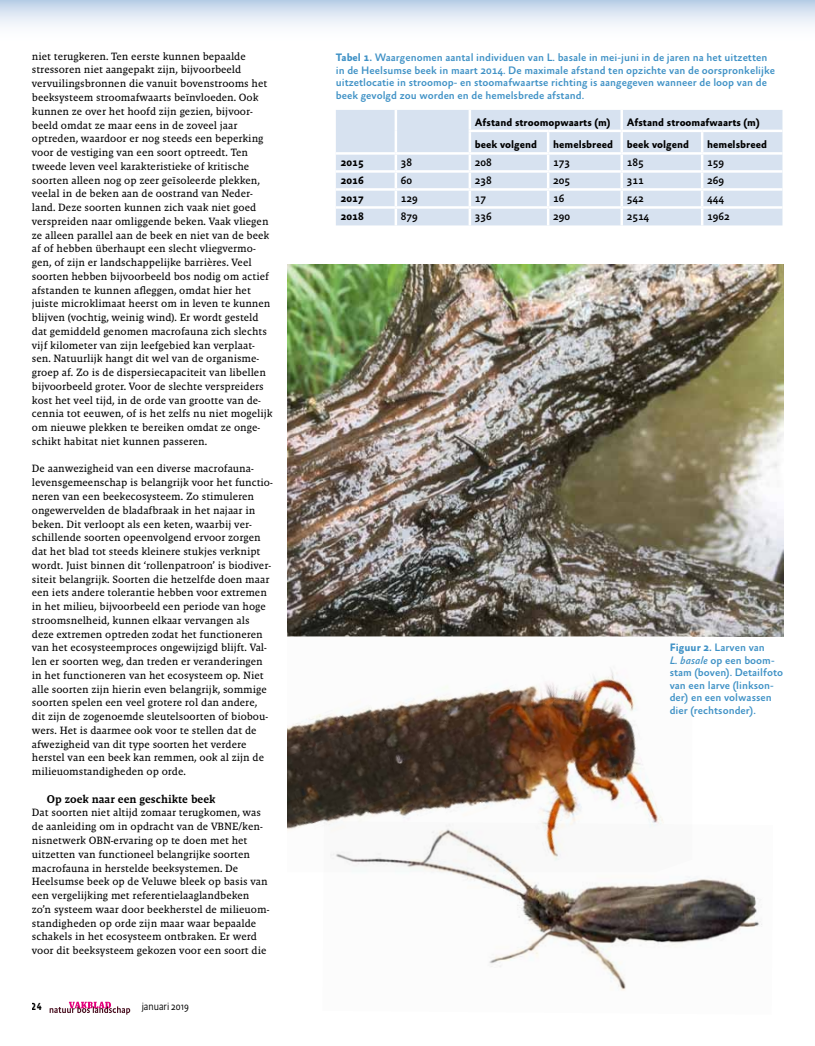
<style>
.page{position:relative;width:815px;height:1046px;background:#fff}
.page>*{position:absolute;margin:0;border:0;box-sizing:border-box;transform-origin:0 0}
.t1{font:11.5px "Malaga Med";color:#000}
.t2{font:500 11px/12.5px "Absara Sans";color:#4092c6}
.t3{font:700 11px "Absara Sans";color:#000}
.t4{font:500 11px "Absara Sans";color:#000}
.t5{font:10.75px/13.8px "Malaga Reg";color:#000}
.t6{font:300 10.38px "Absara Sans Head";color:#000}
.t7{font:500 10.38px "Absara Sans TF Head";color:#000}
.s1{font-weight:700}
.s2{font-style:italic}
</style>
<div class="page">
<svg style="left:0;top:0;width:815px;height:26px"></svg>
<div style="left:336px;top:110px;width:446px;height:115px;background:#d7e2f0"></div>
<hr style="left:395px;top:110px;width:2px;height:21px;background:#fff">
<hr style="left:395px;top:131px;width:2px;height:21px;background:#fff">
<hr style="left:469px;top:110px;width:2px;height:20px;background:#fff">
<hr style="left:620px;top:110px;width:3px;height:20px;background:#fff">
<hr style="left:469px;top:130px;width:79px;height:2px;background:#fff">
<hr style="left:469px;top:132px;width:2px;height:20px;background:#fff">
<hr style="left:548px;top:130px;width:74px;height:2px;background:#fff">
<hr style="left:547px;top:132px;width:2px;height:20px;background:#fff">
<hr style="left:622px;top:130px;width:80px;height:2px;background:#fff">
<hr style="left:620px;top:132px;width:3px;height:20px;background:#fff">
<hr style="left:702px;top:130px;width:80px;height:2px;background:#fff">
<hr style="left:701px;top:132px;width:2px;height:20px;background:#fff">
<hr style="left:336px;top:152px;width:60px;height:3px;background:#fff">
<hr style="left:396px;top:152px;width:74px;height:3px;background:#fff">
<hr style="left:470px;top:152px;width:78px;height:3px;background:#fff">
<hr style="left:548px;top:152px;width:74px;height:3px;background:#fff">
<hr style="left:622px;top:152px;width:80px;height:3px;background:#fff">
<hr style="left:620px;top:155px;width:3px;height:15px;background:#fff">
<hr style="left:702px;top:152px;width:80px;height:3px;background:#fff">
<hr style="left:336px;top:170px;width:60px;height:3px;background:#fff">
<hr style="left:396px;top:170px;width:74px;height:3px;background:#fff">
<hr style="left:470px;top:170px;width:78px;height:3px;background:#fff">
<hr style="left:548px;top:170px;width:74px;height:3px;background:#fff">
<hr style="left:622px;top:170px;width:80px;height:3px;background:#fff">
<hr style="left:620px;top:173px;width:3px;height:15px;background:#fff">
<hr style="left:702px;top:170px;width:80px;height:3px;background:#fff">
<hr style="left:336px;top:188px;width:60px;height:3px;background:#fff">
<hr style="left:396px;top:188px;width:74px;height:3px;background:#fff">
<hr style="left:470px;top:188px;width:78px;height:3px;background:#fff">
<hr style="left:548px;top:188px;width:74px;height:3px;background:#fff">
<hr style="left:622px;top:188px;width:80px;height:3px;background:#fff">
<hr style="left:620px;top:191px;width:3px;height:15px;background:#fff">
<hr style="left:702px;top:188px;width:80px;height:3px;background:#fff">
<hr style="left:336px;top:206px;width:60px;height:3px;background:#fff">
<hr style="left:396px;top:206px;width:74px;height:3px;background:#fff">
<svg style="left:395px;top:155px;width:2px;height:70px"></svg>
<hr style="left:470px;top:206px;width:78px;height:3px;background:#fff">
<svg style="left:469px;top:155px;width:2px;height:70px"></svg>
<hr style="left:548px;top:206px;width:74px;height:3px;background:#fff">
<svg style="left:547px;top:155px;width:2px;height:70px"></svg>
<hr style="left:622px;top:206px;width:80px;height:3px;background:#fff">
<hr style="left:620px;top:209px;width:3px;height:16px;background:#fff">
<hr style="left:702px;top:206px;width:80px;height:3px;background:#fff">
<svg style="left:701px;top:155px;width:2px;height:70px"></svg>
<img style="left:287px;top:264px;width:496px;height:372px">
<img style="left:287px;top:636px;width:405px;height:194px">
<img style="left:322px;top:821px;width:440px;height:170px">
<svg style="left:50px;top:1001px;width:80px;height:13px"></svg>
<p class="t5" style="left:32px;top:49px;width:242px">niet terugkeren. Ten eerste kunnen bepaalde stressoren niet aangepakt zijn, bijvoorbeeld vervuilingsbronnen die vanuit bovenstrooms het beeksysteem stroomafwaarts beïnvloeden. Ook kunnen ze over het hoofd zijn gezien, bijvoor&shy;beeld omdat ze maar eens in de zoveel jaar optreden, waardoor er nog steeds een beperking voor de vestiging van een soort optreedt. Ten tweede leven veel karakteristieke of kritische soorten alleen nog op zeer geïsoleerde plekken, veelal in de beken aan de oostrand van Neder&shy;land. Deze soorten kunnen zich vaak niet goed verspreiden naar omliggende beken. Vaak vliegen ze alleen parallel aan de beek en niet van de beek af of hebben überhaupt een slecht vliegvermo&shy;gen, of zijn er landschappelijke barrières. Veel soorten hebben bijvoorbeeld bos nodig om actief afstanden te kunnen afleggen, omdat hier het juiste microklimaat heerst om in leven te kunnen blijven (vochtig, weinig wind). Er wordt gesteld dat gemiddeld genomen macrofauna zich slechts vijf kilometer van zijn leefgebied kan verplaat&shy;sen. Natuurlijk hangt dit wel van de organisme&shy;groep af. Zo is de dispersiecapaciteit van libellen bijvoorbeeld groter. Voor de slechte verspreiders kost het veel tijd, in de orde van grootte van de&shy;cennia tot eeuwen, of is het zelfs nu niet mogelijk om nieuwe plekken te bereiken omdat ze onge&shy;schikt habitat niet kunnen passeren.</p>
<p class="t5" style="left:32px;top:462px;width:242px">De aanwezigheid van een diverse macrofauna&shy;levensgemeenschap is belangrijk voor het functio&shy;neren van een beekecosysteem. Zo stimuleren ongewervelden de bladafbraak in het najaar in beken. Dit verloopt als een keten, waarbij ver&shy;schillende soorten opeenvolgend ervoor zorgen dat het blad tot steeds kleinere stukjes verknipt wordt. Juist binnen dit ‘rollenpatroon’ is biodiver&shy;siteit belangrijk. Soorten die hetzelfde doen maar een iets andere tolerantie hebben voor extremen in het milieu, bijvoorbeeld een periode van hoge stroomsnelheid, kunnen elkaar vervangen als deze extremen optreden zodat het functioneren van het ecosysteemproces ongewijzigd blijft. Val&shy;len er soorten weg, dan treden er veranderingen in het functioneren van het ecosysteem op. Niet alle soorten zijn hierin even belangrijk, sommige soorten spelen een veel grotere rol dan andere, dit zijn de zogenoemde sleutelsoorten of biobou&shy;wers. Het is daarmee ook voor te stellen dat de afwezigheid van dit type soorten het verdere herstel van een beek kan remmen, ook al zijn de milieuomstandigheden op orde.</p>
<p class="t1" style="left:47px;top:792px;width:170px">Op zoek naar een geschikte beek</p>
<p class="t5" style="left:32px;top:805px;width:239px">Dat soorten niet altijd zomaar terugkomen, was de aanleiding om in opdracht van de VBNE/ken&shy;nisnetwerk OBN-ervaring op te doen met het uitzetten van functioneel belangrijke soorten macrofauna in herstelde beeksystemen. De Heelsumse beek op de Veluwe bleek op basis van een vergelijking met referentielaaglandbeken zo’n systeem waar door beekherstel de milieuom&shy;standigheden op orde zijn maar waar bepaalde schakels in het ecosysteem ontbraken. Er werd voor dit beeksysteem gekozen voor een soort die</p>
<p class="t7" style="left:32px;top:999px;width:11px">24</p>
<p class="t6" style="left:142px;top:999px;width:49px">januari 2019</p>
<p class="t2" style="left:336px;top:52px;width:441px"><span class="s1">Tabel 1.</span> Waargenomen aantal individuen van L. basale in mei-juni in de jaren na het uitzetten in de Heelsumse beek in maart 2014. De maximale afstand ten opzichte van de oorspronkelijke uitzetlocatie in stroomop- en stoomafwaartse richting is aangegeven wanneer de loop van de beek gevolgd zou worden en de hemelsbrede afstand.</p>
<p class="t3" style="left:475px;top:116px;width:137px">Afstand stroomopwaarts (m)</p>
<p class="t3" style="left:627px;top:116px;width:134px">Afstand stroomafwaarts (m)</p>
<p class="t3" style="left:475px;top:139px;width:64px">beek volgend</p>
<p class="t3" style="left:553px;top:139px;width:137px">hemelsbreed beek volgend</p>
<p class="t3" style="left:707px;top:139px;width:61px">hemelsbreed</p>
<p class="t3" style="left:341px;top:157px;width:24px">2015</p>
<p class="t4" style="left:401px;top:157px;width:13px">38</p>
<p class="t4" style="left:475px;top:157px;width:18px">208</p>
<p class="t4" style="left:553px;top:157px;width:18px">173</p>
<p class="t4" style="left:627px;top:157px;width:18px">185</p>
<p class="t4" style="left:707px;top:157px;width:18px">159</p>
<p class="t3" style="left:341px;top:175px;width:24px">2016</p>
<p class="t4" style="left:401px;top:175px;width:13px">60</p>
<p class="t4" style="left:475px;top:175px;width:18px">238</p>
<p class="t4" style="left:553px;top:175px;width:18px">205</p>
<p class="t4" style="left:627px;top:175px;width:18px">311</p>
<p class="t4" style="left:707px;top:175px;width:18px">269</p>
<p class="t3" style="left:341px;top:193px;width:24px">2017</p>
<p class="t4" style="left:401px;top:193px;width:18px">129</p>
<p class="t4" style="left:475px;top:193px;width:13px">17</p>
<p class="t4" style="left:553px;top:193px;width:13px">16</p>
<p class="t4" style="left:627px;top:193px;width:18px">542</p>
<p class="t4" style="left:707px;top:193px;width:18px">444</p>
<p class="t3" style="left:341px;top:211px;width:24px">2018</p>
<p class="t4" style="left:401px;top:211px;width:18px">879</p>
<p class="t4" style="left:475px;top:211px;width:18px">336</p>
<p class="t4" style="left:553px;top:211px;width:18px">290</p>
<p class="t4" style="left:627px;top:211px;width:24px">2514</p>
<p class="t4" style="left:707px;top:211px;width:24px">1962</p>
<p class="t2" style="left:670px;top:642px;width:115px"><span class="s1">Figuur 2.</span> Larven van<br><span class="s2">L. basale</span> op een boom&shy;stam (boven). Detailfoto van een larve (linkson&shy;der) en een volwassen dier (rechtsonder).</p>
</div>
